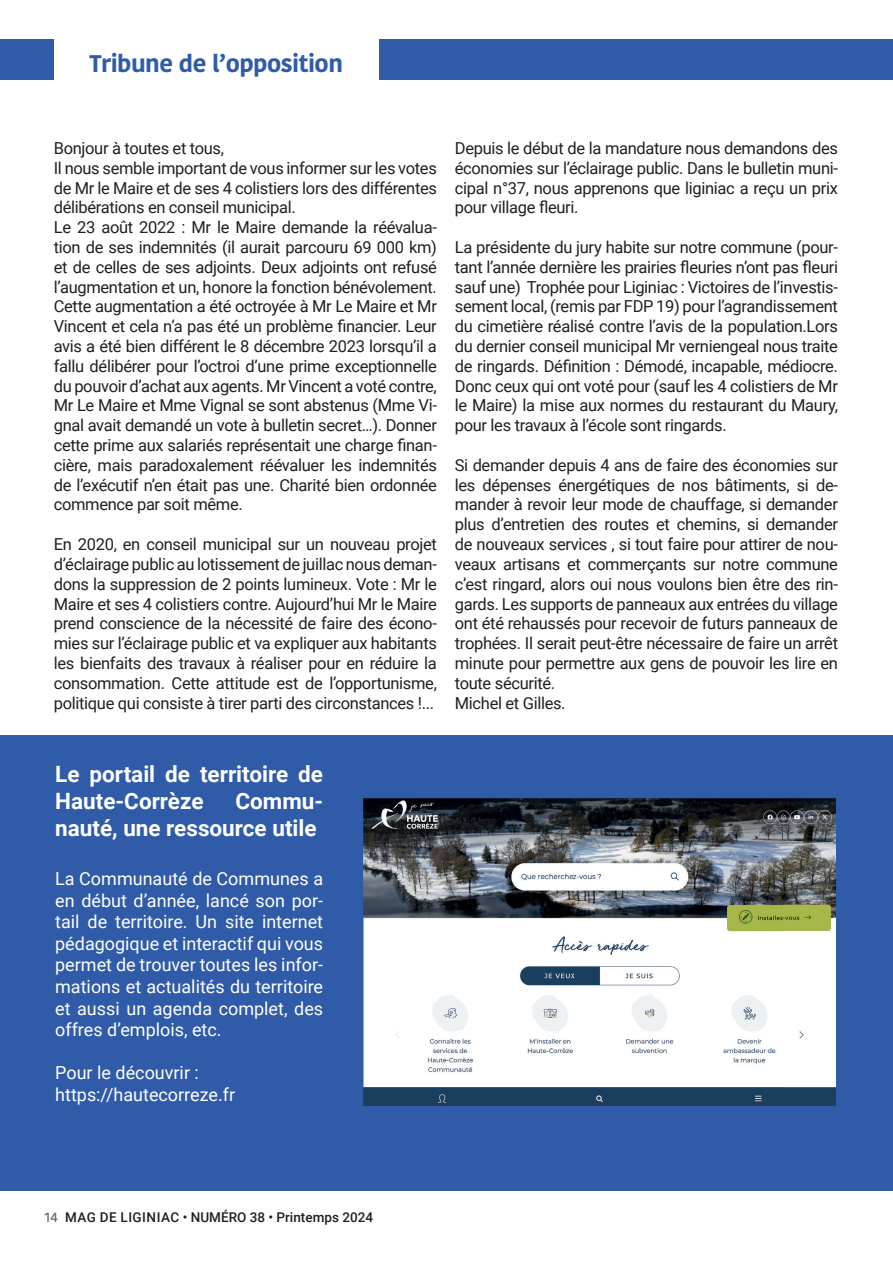
<style>
.page{position:relative;width:893px;height:1263px;background:#fff}
.page>*{position:absolute;margin:0;border:0;box-sizing:border-box;transform-origin:0 0}
.t1{font:700 24px "Kohinoor Bangla";letter-spacing:-.02em;color:#2f5ba9}
.t2{font:700 22.5px/27px "Roboto";color:#fff}
.t3{font:18px/21.6px "Roboto";color:#fff;text-align:justify}
.t4{font:16.5px/19.8px "Roboto";letter-spacing:-.02em;color:#231f20;text-align:justify}
.t5{font:500 13.5px "Roboto";color:#231f20}
.s1{font-family:"Kohinoor Bangla";color:#636366}
</style>
<div class="page">
<div style="left:0;top:39px;width:893px;height:41px;background:#2f5ba9"></div>
<div style="left:54px;top:27px;width:324px;height:65px;background:#fff"></div>
<div style="left:0;top:736px;width:893px;height:455px;background:#2f5ba9"></div>
<img style="left:363px;top:799px;width:473px;height:307px">
<h1 class="t1" style="left:89px;top:42px;width:255px">Tribune de l’opposition</h1>
<p class="t4" style="left:54px;top:138px;width:385px;text-align:left">Bonjour à toutes et tous,<br>Il nous semble important de vous informer sur les votes de Mr le Maire et de ses 4 colistiers lors des différentes délibérations en conseil municipal.<br>Le 23 août 2022 : Mr le Maire demande la réévalua&shy;tion de ses indemnités (il aurait parcouru 69 000 km) et de celles de ses adjoints. Deux adjoints ont refusé l’augmentation et un, honore la fonction bénévolement.<br>Cette augmentation a été octroyée à Mr Le Maire et Mr Vincent et cela n’a pas été un problème financier. Leur avis a été bien différent le 8 décembre 2023 lorsqu’il a fallu délibérer pour l’octroi d’une prime exceptionnelle du pouvoir d’achat aux agents. Mr Vincent a voté contre, Mr Le Maire et Mme Vignal se sont abstenus (Mme Vi&shy;gnal avait demandé un vote à bulletin secret…). Donner cette prime aux salariés représentait une charge finan&shy;cière, mais paradoxalement réévaluer les indemnités de l’exécutif n’en était pas une. Charité bien ordonnée commence par soit même.</p>
<p class="t4" style="left:54px;top:534px;width:385px">En 2020, en conseil municipal sur un nouveau projet d’éclairage public au lotissement de juillac nous deman&shy;dons la suppression de 2 points lumineux. Vote : Mr le Maire et ses 4 colistiers contre. Aujourd’hui Mr le Maire prend conscience de la nécessité de faire des écono&shy;mies sur l’éclairage public et va expliquer aux habitants les bienfaits des travaux à réaliser pour en réduire la consommation. Cette attitude est de l’opportunisme, politique qui consiste à tirer parti des circonstances !...</p>
<p class="t4" style="left:455px;top:138px;width:385px">Depuis le début de la mandature nous demandons des économies sur l’éclairage public. Dans le bulletin muni&shy;cipal n°37, nous apprenons que liginiac a reçu un prix pour village fleuri.</p>
<p class="t4" style="left:455px;top:237px;width:385px">La présidente du jury habite sur notre commune (pour&shy;tant l’année dernière les prairies fleuries n’ont pas fleuri sauf une) Trophée pour Liginiac : Victoires de l’investis&shy;sement local, (remis par FDP 19) pour l’agrandissement du cimetière réalisé contre l’avis de la population.Lors du dernier conseil municipal Mr verniengeal nous traite de ringards. Définition : Démodé, incapable, médiocre.<br>Donc ceux qui ont voté pour (sauf les 4 colistiers de Mr le Maire) la mise aux normes du restaurant du Maury, pour les travaux à l’école sont ringards.</p>
<p class="t4" style="left:455px;top:454px;width:385px;text-align:left">Si demander depuis 4 ans de faire des économies sur les dépenses énergétiques de nos bâtiments, si de&shy;mander à revoir leur mode de chauffage, si demander plus d’entretien des routes et chemins, si demander de nouveaux services , si tout faire pour attirer de nou&shy;veaux artisans et commerçants sur notre commune c’est ringard, alors oui nous voulons bien être des rin&shy;gards. Les supports de panneaux aux entrées du village ont été rehaussés pour recevoir de futurs panneaux de trophées. Il serait peut-être nécessaire de faire un arrêt minute pour permettre aux gens de pouvoir les lire en toute sécurité.<br>Michel et Gilles.</p>
<h2 class="t2" style="left:55px;top:760px;width:269px">Le portail de territoire de<br>Haute-Corrèze</h2>
<h2 class="t2" style="left:55px;top:787px;width:269px;text-align:right">Commu-<br>nauté, une ressource utile</h2>
<p class="t3" style="left:55px;top:867px;width:269px">La Communauté de Communes a en début d’année, lancé son por&shy;tail de territoire. Un site internet pédagogique et interactif qui vous permet de trouver toutes les infor&shy;mations et actualités du territoire et aussi un agenda complet, des offres d’emplois, etc.</p>
<p class="t3" style="left:55px;top:1061px;width:181px">Pour le découvrir : https://hautecorreze.fr</p>
<p class="t5" style="left:45px;top:1208px;width:330px"><span class="s1">14</span> MAG DE LIGINIAC • NUMÉRO 38 • Printemps 2024</p>
</div>
